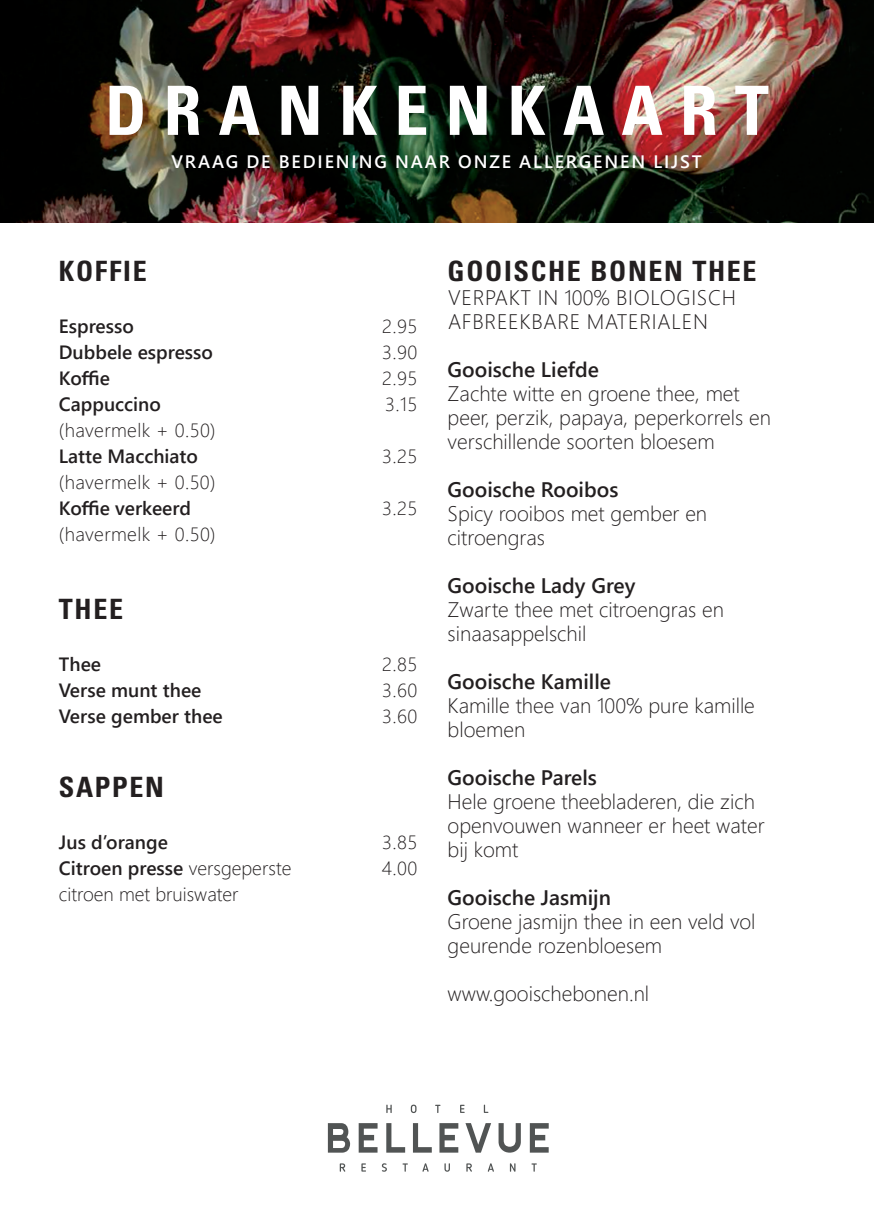
<style>
.page{position:relative;width:874px;height:1225px;background:#fff}
.page>*{position:absolute;margin:0;border:0;box-sizing:border-box;transform-origin:0 0}
.t1{font:700 condensed 68px "Univers";letter-spacing:.25em;color:#fff}
.t2{font:700 condensed 28px "Univers";letter-spacing:.06em;color:#231f20}
.t3{font:300 21px/24px "Segoe UI";color:#231f20}
.t4{font:600 21px "Segoe UI";color:#231f20}
.t5{font:300 21px/24px "Segoe UI";letter-spacing:.035em;color:#231f20}
.t6{font:600 19.2px "Segoe UI";color:#231f20}
.t7{font:300 19.2px "Segoe UI";letter-spacing:.02em;color:#231f20}
.t8{font:300 19.2px "Segoe UI";color:#231f20}
.t9{font:600 18px "Segoe UI";letter-spacing:.105em;color:#fff}
.s1{font-weight:300}
</style>
<div class="page">
<img style="left:0;top:0;width:873px;height:223px">
<svg style="left:328px;top:1123px;width:22px;height:29px"></svg>
<svg style="left:358px;top:1123px;width:19px;height:29px"></svg>
<svg style="left:386px;top:1123px;width:19px;height:29px"></svg>
<svg style="left:413px;top:1123px;width:18px;height:29px"></svg>
<svg style="left:439px;top:1123px;width:19px;height:29px"></svg>
<svg style="left:465px;top:1123px;width:26px;height:29px"></svg>
<svg style="left:498px;top:1123px;width:22px;height:29px"></svg>
<svg style="left:529px;top:1123px;width:19px;height:29px"></svg>
<svg style="left:386px;top:1104px;width:5px;height:9px"></svg>
<svg style="left:410px;top:1104px;width:6px;height:9px"></svg>
<svg style="left:435px;top:1104px;width:5px;height:9px"></svg>
<svg style="left:460px;top:1104px;width:4px;height:9px"></svg>
<svg style="left:483px;top:1104px;width:5px;height:9px"></svg>
<svg style="left:339px;top:1163px;width:6px;height:8px"></svg>
<svg style="left:361px;top:1163px;width:5px;height:8px"></svg>
<svg style="left:381px;top:1163px;width:5px;height:8px"></svg>
<svg style="left:402px;top:1163px;width:5px;height:8px"></svg>
<svg style="left:422px;top:1163px;width:6px;height:8px"></svg>
<svg style="left:444px;top:1163px;width:5px;height:8px"></svg>
<svg style="left:466px;top:1163px;width:5px;height:8px"></svg>
<svg style="left:487px;top:1163px;width:6px;height:8px"></svg>
<svg style="left:509px;top:1163px;width:6px;height:8px"></svg>
<svg style="left:531px;top:1163px;width:5px;height:8px"></svg>
<h1 class="t1" style="left:105px;top:69px;width:665px">DRANKENKAART</h1>
<p class="t9" style="left:171px;top:147px;width:531px">VRAAG DE BEDIENING NAAR ONZE ALLERGENEN LIJST</p>
<h2 class="t2" style="left:59px;top:254px;width:89px">KOFFIE</h2>
<p class="t6" style="left:59px;top:311px;width:76px">Espresso</p>
<p class="t7" style="left:382px;top:311px;width:37px">2.95</p>
<p class="t6" style="left:59px;top:337px;width:155px">Dubbele espresso</p>
<p class="t7" style="left:382px;top:337px;width:37px">3.90</p>
<p class="t6" style="left:59px;top:363px;width:53px">Koffie</p>
<p class="t7" style="left:382px;top:363px;width:37px">2.95</p>
<p class="t6" style="left:59px;top:389px;width:104px">Cappuccino</p>
<p class="t7" style="left:385px;top:389px;width:34px">3.15</p>
<p class="t7" style="left:59px;top:415px;width:158px">(havermelk + 0.50)</p>
<p class="t6" style="left:59px;top:441px;width:140px">Latte Macchiato</p>
<p class="t7" style="left:382px;top:441px;width:37px">3.25</p>
<p class="t7" style="left:59px;top:467px;width:158px">(havermelk + 0.50)</p>
<p class="t6" style="left:59px;top:493px;width:133px">Koffie verkeerd</p>
<p class="t7" style="left:382px;top:493px;width:37px">3.25</p>
<p class="t7" style="left:59px;top:519px;width:158px">(havermelk + 0.50)</p>
<h2 class="t2" style="left:59px;top:592px;width:66px">THEE</h2>
<p class="t6" style="left:59px;top:649px;width:44px">Thee</p>
<p class="t7" style="left:382px;top:649px;width:37px">2.85</p>
<p class="t6" style="left:59px;top:675px;width:144px">Verse munt thee</p>
<p class="t7" style="left:382px;top:675px;width:37px">3.60</p>
<p class="t6" style="left:59px;top:701px;width:165px">Verse gember thee</p>
<p class="t7" style="left:382px;top:701px;width:37px">3.60</p>
<h2 class="t2" style="left:59px;top:770px;width:106px">SAPPEN</h2>
<p class="t6" style="left:59px;top:827px;width:110px">Jus d’orange</p>
<p class="t7" style="left:382px;top:827px;width:37px">3.85</p>
<p class="t6" style="left:59px;top:853px;width:234px">Citroen presse <span class="s1">versgeperste</span></p>
<p class="t7" style="left:381px;top:853px;width:37px">4.00</p>
<p class="t8" style="left:59px;top:879px;width:181px">citroen met bruiswater</p>
<h2 class="t2" style="left:447px;top:254px;width:310px">GOOISCHE BONEN THEE</h2>
<p class="t5" style="left:448px;top:284px;width:289px">VERPAKT IN 100% BIOLOGISCH<br>AFBREEKBARE MATERIALEN</p>
<p class="t4" style="left:447px;top:353px;width:153px">Gooische Liefde</p>
<p class="t3" style="left:447px;top:380px;width:324px">Zachte witte en groene thee, met peer, perzik, papaya, peperkorrels en verschillende soorten bloesem</p>
<p class="t4" style="left:447px;top:473px;width:172px">Gooische Rooibos</p>
<p class="t3" style="left:447px;top:500px;width:261px">Spicy rooibos met gember en citroengras</p>
<p class="t4" style="left:447px;top:569px;width:189px">Gooische Lady Grey</p>
<p class="t3" style="left:447px;top:596px;width:278px">Zwarte thee met citroengras en sinaasappelschil</p>
<p class="t4" style="left:447px;top:665px;width:165px">Gooische Kamille</p>
<p class="t3" style="left:447px;top:693px;width:308px">Kamille thee van 100% pure kamille bloemen</p>
<p class="t4" style="left:447px;top:761px;width:151px">Gooische Parels</p>
<p class="t3" style="left:447px;top:789px;width:318px">Hele groene theebladeren, die zich openvouwen wanneer er heet water bij komt</p>
<p class="t4" style="left:447px;top:881px;width:165px">Gooische Jasmijn</p>
<p class="t3" style="left:447px;top:909px;width:309px">Groene jasmijn thee in een veld vol geurende rozenbloesem</p>
<p class="t3" style="left:447px;top:981px;width:203px">www.gooischebonen.nl</p>
</div>
